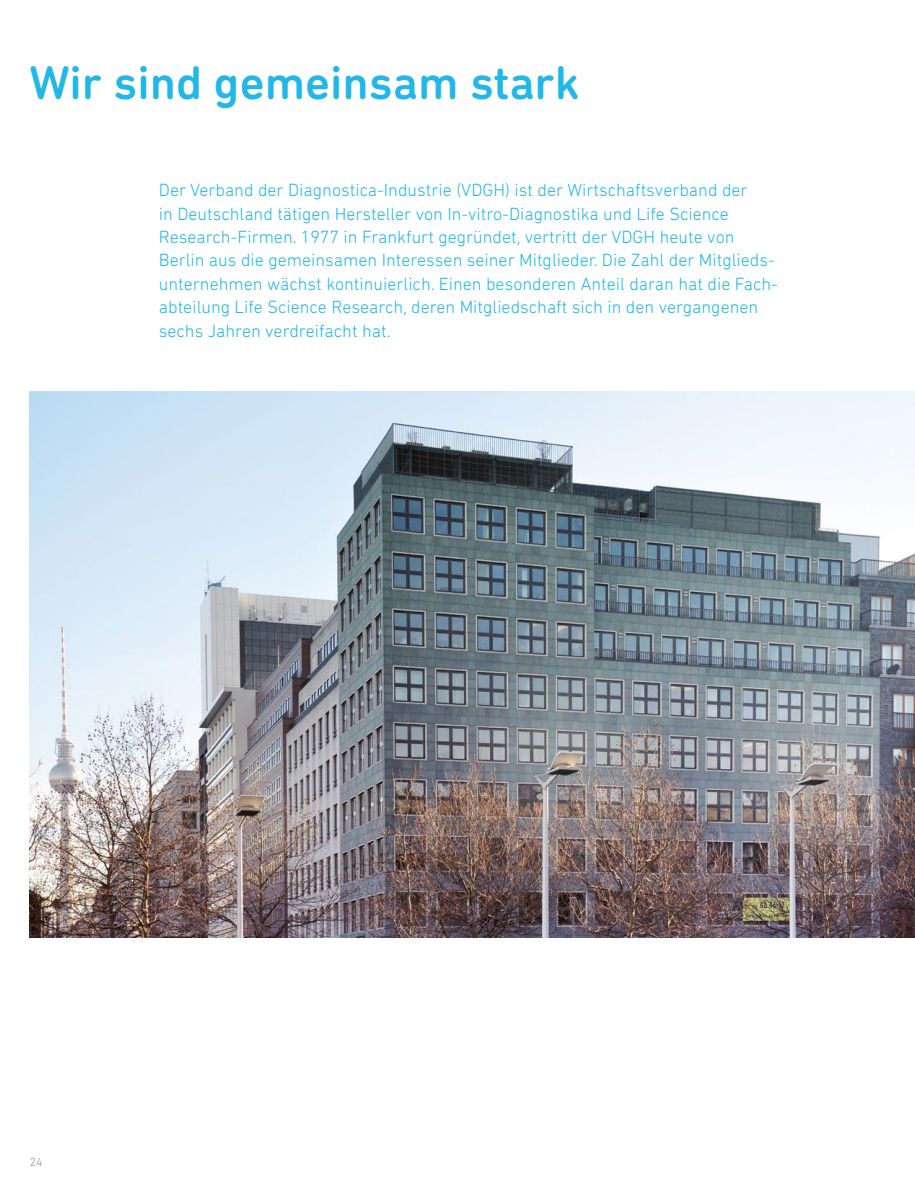
<style>
.page{position:relative;width:915px;height:1191px;background:#fff}
.page>*{position:absolute;margin:0;border:0;box-sizing:border-box;transform-origin:0 0}
.t1{font:500 48px "DIN Next Rounded LT Pro";color:#22b7e9}
.t2{font:300 18px/23.4px "DIN Next Rounded LT Pro";color:#22b7e9}
.t3{font:300 12px "DIN Next Rounded LT Pro";color:#978c7f}
</style>
<div class="page">
<img style="left:30px;top:391px;width:884px;height:546px">
<h1 class="t1" style="left:30px;top:54px;width:551px">Wir sind gemeinsam stark</h1>
<p class="t2" style="left:159px;top:178px;width:620px">Der Verband der Diagnostica-Industrie (VDGH) ist der Wirtschaftsverband der<br>in Deutschland tätigen Hersteller von In-vitro-Diagnostika und Life Science Research-Firmen. 1977 in Frankfurt gegründet, vertritt der VDGH heute von Berlin aus die gemeinsamen Interessen seiner Mitglieder. Die Zahl der Mitglieds&shy;unternehmen wächst kontinuierlich. Einen besonderen Anteil daran hat die Fach&shy;abteilung Life Science Research, deren Mitgliedschaft sich in den vergangenen sechs Jahren verdreifacht hat.</p>
<p class="t3" style="left:30px;top:1154px;width:14px">24</p>
</div>
